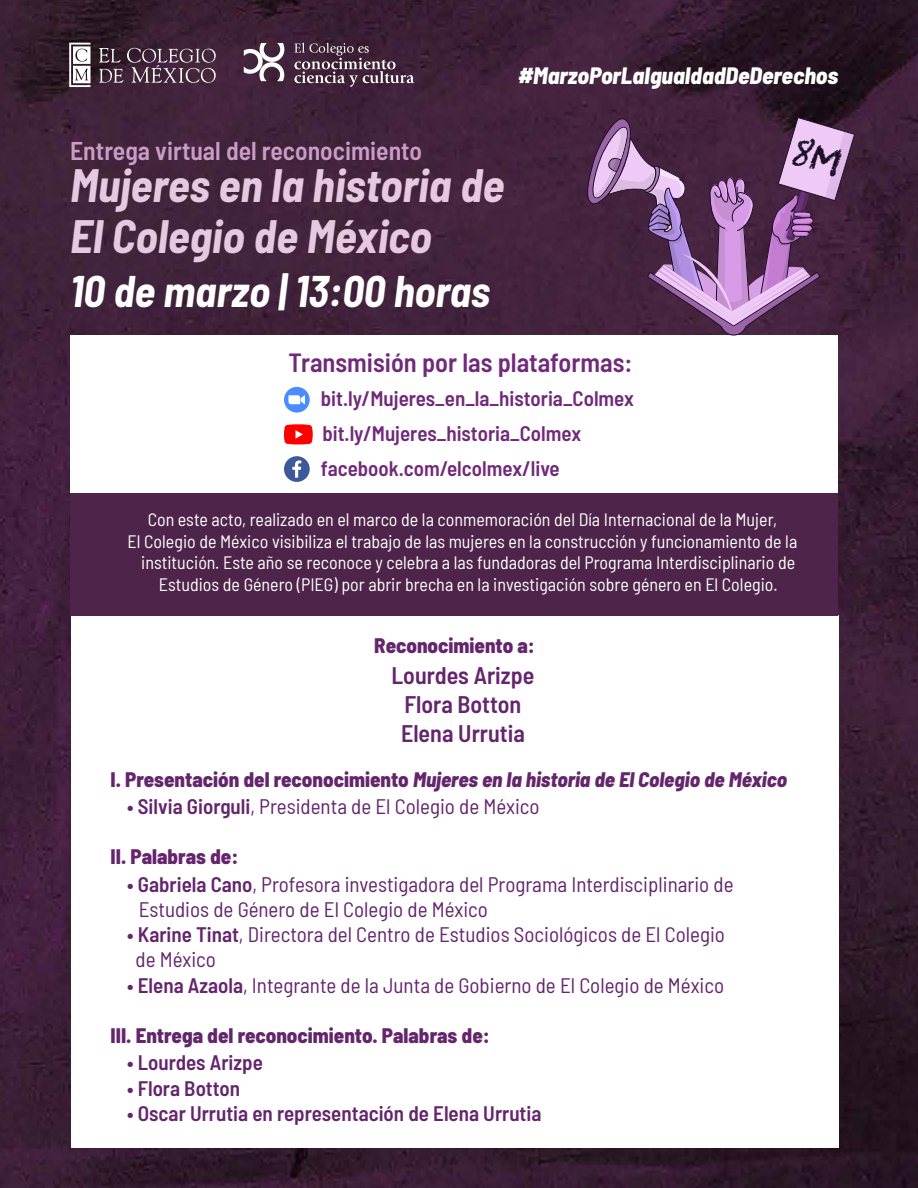
<style>
.page{position:relative;width:918px;height:1188px;background:#fff}
.page>*{position:absolute;margin:0;border:0;box-sizing:border-box;transform-origin:0 0}
.t1{font:italic 700 semi-condensed 45.75px/51.2px "Barlow";color:#e6c9e0}
.t2{font:italic 700 semi-condensed 43.35px "Barlow";color:#fff}
.t3{font:600 semi-condensed 26.25px "Barlow";color:#71297a}
.t4{font:600 semi-condensed 25.65px "Barlow";color:#ca9dc7}
.t5{font:600 semi-condensed 24px/28.8px "Barlow";color:#64256d;text-align:center}
.t6{font:italic 800 semi-condensed 23.7px "Barlow";color:#fff}
.t7{font:semi-condensed 21px/25.2px "Barlow";color:#64256d}
.t8{font:600 semi-condensed 21px "Barlow";color:#71297a}
.t9{font:800 semi-condensed 21px "Barlow";color:#64256d}
.t10{font:italic 800 semi-condensed 21px "Barlow";color:#64256d}
.t11{font:600 semi-condensed 21px "Barlow";color:#64256d}
.t12{font:semi-condensed 18px "Barlow";color:#fff}
.s1{font-style:normal}
.s2{font-weight:600}
</style>
<div class="page">
<img style="left:0;top:0;width:918px;height:1188px">
<div style="left:70px;top:335px;width:768px;height:158px;background:#fff"></div>
<div style="left:71px;top:616px;width:767px;height:532px;background:#fff"></div>
<div style="left:284px;top:387px;width:26px;height:26px;background:#4a8cff;border-radius:13px"></div>
<svg style="left:288px;top:395px;width:17px;height:9px"></svg>
<div style="left:284px;top:456px;width:26px;height:26px;background:#3c5a99;border-radius:50%"></div>
<svg style="left:292px;top:460px;width:9px;height:18px"></svg>
<svg style="left:284px;top:424px;width:29px;height:20px"></svg>
<div style="left:70px;top:493px;width:768px;height:123px;background:#4e244b"></div>
<svg style="left:244px;top:43px;width:40px;height:38px"></svg>
<svg style="left:294px;top:43px;width:120px;height:44px"></svg>
<svg style="left:69px;top:43px;width:21px;height:44px"></svg>
<svg style="left:99px;top:48px;width:117px;height:35px"></svg>
<svg style="left:583px;top:115px;width:273px;height:221px"></svg>
<h3 class="t6" style="left:518px;top:58px;width:322px">#MarzoPorLaIgualdadDeDerechos</h3>
<h3 class="t4" style="left:70px;top:132px;width:354px">Entrega virtual del reconocimiento</h3>
<h1 class="t1" style="left:70px;top:157px;width:436px">Mujeres en la historia de<br>El Colegio de México</h1>
<h2 class="t2" style="left:70px;top:260px;width:421px">10 de marzo | 13:00 horas</h2>
<h3 class="t3" style="left:289px;top:344px;width:345px">Transmisión por las plataformas:</h3>
<p class="t8" style="left:321px;top:384px;width:315px">bit.ly/Mujeres_en_la_historia_Colmex</p>
<p class="t8" style="left:322px;top:418px;width:260px">bit.ly/Mujeres_historia_Colmex</p>
<p class="t8" style="left:321px;top:453px;width:240px">facebook.com/elcolmex/live</p>
<p class="t12" style="left:148px;top:507px;width:631px">Con este acto, realizado en el marco de la conmemoración del Día Internacional de la Mujer,</p>
<p class="t12" style="left:128px;top:528px;width:671px">El Colegio de México visibiliza el trabajo de las mujeres en la construcción y funcionamiento de la</p>
<p class="t12" style="left:141px;top:550px;width:656px">institución. Este año se reconoce y celebra a las fundadoras del Programa Interdisciplinario de</p>
<p class="t12" style="left:159px;top:572px;width:620px">Estudios de Género (PIEG) por abrir brecha en la investigación sobre género en El Colegio.</p>
<p class="t9" style="left:374px;top:630px;width:162px">Reconocimiento a:</p>
<h3 class="t5" style="left:391px;top:660px;width:144px">Lourdes Arizpe<br>Flora Botton<br>Elena Urrutia</h3>
<p class="t10" style="left:111px;top:764px;width:678px"><span class="s1">I. Presentación del reconocimiento</span> Mujeres en la historia de El Colegio de México</p>
<p class="t7" style="left:127px;top:792px;width:414px"><span class="s2">• Silvia Giorguli</span>, Presidenta de El Colegio de México</p>
<p class="t9" style="left:111px;top:842px;width:129px">II. Palabras de:</p>
<p class="t7" style="left:139px;top:870px;width:596px;text-indent:-12px"><span class="s2">• Gabriela Cano</span>, Profesora investigadora del Programa Interdisciplinario de<br>Estudios de Género de El Colegio de México</p>
<p class="t7" style="left:136px;top:921px;width:591px;text-indent:-8px"><span class="s2">• Karine Tinat</span>, Directora del Centro de Estudios Sociológicos de El Colegio de México</p>
<p class="t7" style="left:127px;top:971px;width:599px"><span class="s2">• Elena Azaola</span>, Integrante de la Junta de Gobierno de El Colegio de México</p>
<p class="t9" style="left:111px;top:1020px;width:381px">III. Entrega del reconocimiento. Palabras de:</p>
<p class="t11" style="left:127px;top:1048px;width:137px">• Lourdes Arizpe</p>
<p class="t11" style="left:127px;top:1073px;width:114px">• Flora Botton</p>
<p class="t11" style="left:127px;top:1098px;width:416px">• Oscar Urrutia en representación de Elena Urrutia</p>
</div>
